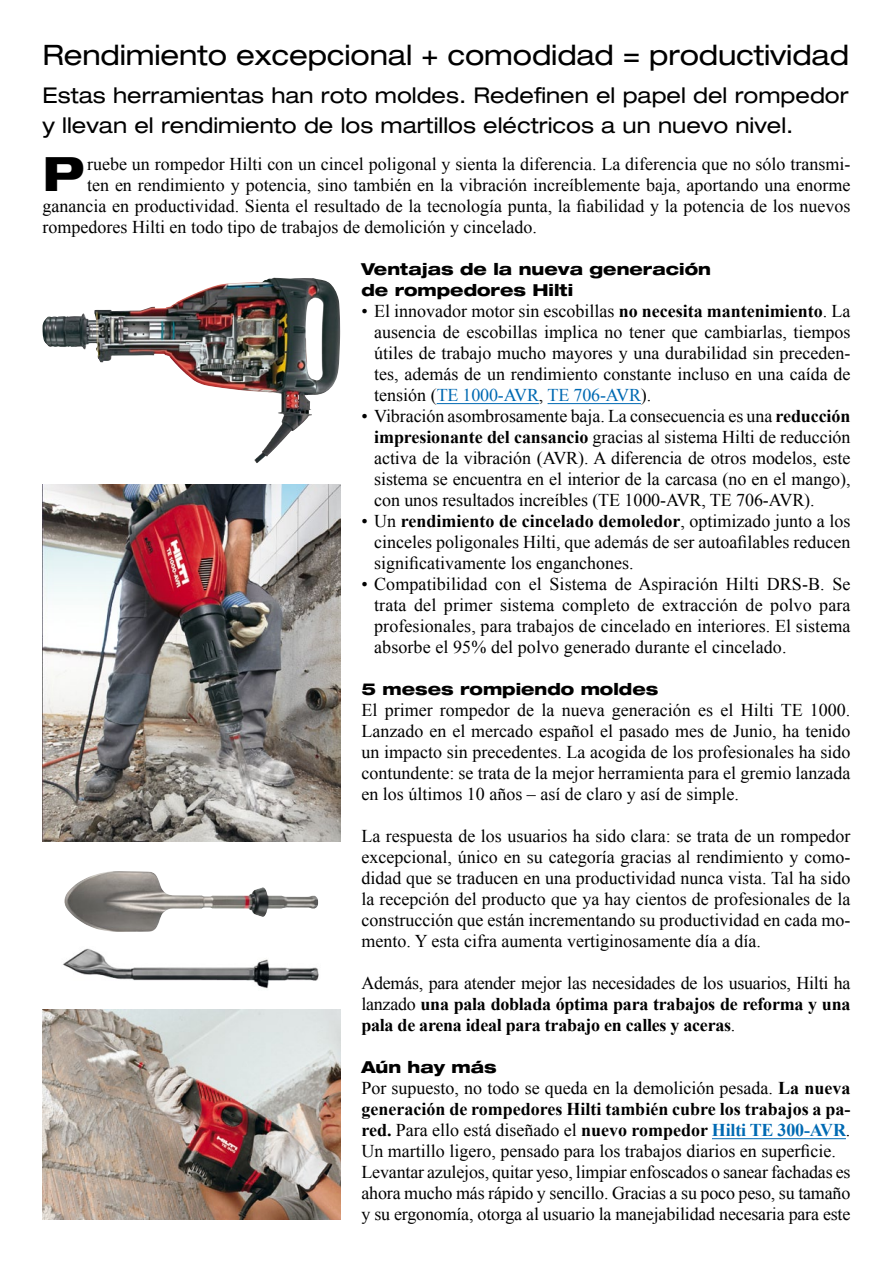
<style>
.page{position:relative;width:893px;height:1263px;background:#fff}
.page>*{position:absolute;margin:0;border:0;box-sizing:border-box;transform-origin:0 0}
._01_TEX_capitular{font:800 expanded 47.4px "Helvetica Neue LT Pro";color:#000}
.Subtitulo{font:expanded 28.2px "Helvetica Neue LT Pro";letter-spacing:-.005em;color:#000}
._01_Entradilla_2{font:expanded 21.75px/30px "Helvetica Neue LT Pro";color:#000}
._00_TEX_generico{font:18px/21px "Times New Roman";color:#000;text-align:justify}
._00_TEX_gener_TAB{font:18px/21px "Times New Roman";color:#000;text-align:justify}
._01_TEX_capitular-2{font:18px "Times New Roman";color:#000}
._00_TEX_generico-2{font:700 18px/21px "Times New Roman";letter-spacing:-.015em;color:#000;text-align:justify}
._02_TEX_ladillo{font:800 expanded 16.5px/21px "Helvetica Neue LT Pro";color:#000}
.s1{font-weight:700}
.s2{color:#006ab3}
.s3{font-weight:400}
.s4{font-weight:700;color:#006ab3}
</style>
<div class="page">
<hr style="left:437px;top:403px;width:102px;height:1px;background:#006ab3">
<hr style="left:548px;top:403px;width:93px;height:1px;background:#006ab3">
<hr style="left:712px;top:1138px;width:134px;height:1px;background:#006ab3">
<img style="left:43px;top:279px;width:229px;height:84px">
<img style="left:64px;top:871px;width:254px;height:61px">
<img style="left:63px;top:948px;width:256px;height:41px">
<img style="left:43px;top:1010px;width:297px;height:210px">
<img style="left:43px;top:485px;width:297px;height:357px">
<p class="Subtitulo" style="left:43px;top:39px;width:808px">Rendimiento excepcional + comodidad = productividad</p>
<p class="_01_Entradilla_2" style="left:43px;top:81px;width:808px">Estas herramientas han roto moldes. Redefinen el papel del rompedor y llevan el rendimiento de los martillos eléctricos a un nuevo nivel.</p>
<p class="_01_TEX_capitular" style="left:43px;top:143px;width:44px">P</p>
<p class="_01_TEX_capitular-2" style="left:87px;top:151px;width:765px">ruebe un rompedor Hilti con un cincel poligonal y sienta la diferencia. La diferencia que no sólo transmi-</p>
<p class="_01_TEX_capitular-2" style="left:87px;top:172px;width:765px">ten en rendimiento y potencia, sino también en la vibración increíblemente baja, aportando una enorme</p>
<p class="_01_TEX_capitular-2" style="left:43px;top:193px;width:809px">ganancia en productividad. Sienta el resultado de la tecnología punta, la fiabilidad y la potencia de los nuevos</p>
<p class="_01_TEX_capitular-2" style="left:43px;top:214px;width:496px">rompedores Hilti en todo tipo de trabajos de demolición y cincelado.</p>
<p class="_02_TEX_ladillo" style="left:361px;top:258px;width:351px">Ventajas de la nueva generación de rompedores Hilti</p>
<p class="_00_TEX_gener_TAB" style="left:374px;top:300px;width:478px;text-indent:-13px">• El innovador motor sin escobillas <span class="s1">no necesita mantenimiento</span>. La ausencia de escobillas implica no tener que cambiarlas, tiempos útiles de trabajo mucho mayores y una durabilidad sin preceden&shy;tes, además de un rendimiento constante incluso en una caída de tensión (<span class="s2">TE 1000-AVR</span>, <span class="s2">TE 706-AVR</span>).</p>
<p class="_00_TEX_gener_TAB" style="left:374px;top:405px;width:478px;text-indent:-13px">• Vibración asombrosamente baja. La consecuencia es una <span class="s1">reducción impresionante del cansancio</span> gracias al sistema Hilti de reducción activa de la vibración (AVR). A diferencia de otros modelos, este sistema se encuentra en el interior de la carcasa (no en el mango), con unos resultados increíbles (TE 1000-AVR, TE 706-AVR).</p>
<p class="_00_TEX_gener_TAB" style="left:374px;top:510px;width:478px;text-indent:-13px">• Un <span class="s1">rendimiento de cincelado demoledor</span>, optimizado junto a los cinceles poligonales Hilti, que además de ser autoafilables reducen significativamente los enganchones.</p>
<p class="_00_TEX_gener_TAB" style="left:374px;top:573px;width:478px;text-indent:-13px">• Compatibilidad con el Sistema de Aspiración Hilti DRS-B. Se trata del primer sistema completo de extracción de polvo para profesionales, para trabajos de cincelado en interiores. El sistema absorbe el 95% del polvo generado durante el cincelado.</p>
<p class="_02_TEX_ladillo" style="left:361px;top:678px;width:298px">5 meses rompiendo moldes</p>
<p class="_00_TEX_generico" style="left:361px;top:699px;width:490px">El primer rompedor de la nueva generación es el Hilti TE 1000.<br>Lanzado en el mercado español el pasado mes de Junio, ha tenido un impacto sin precedentes. La acogida de los profesionales ha sido contundente: se trata de la mejor herramienta para el gremio lanzada en los últimos 10 años – así de claro y así de simple.</p>
<p class="_00_TEX_generico" style="left:361px;top:825px;width:490px">La respuesta de los usuarios ha sido clara: se trata de un rompedor excepcional, único en su categoría gracias al rendimiento y como&shy;didad que se traducen en una productividad nunca vista. Tal ha sido la recepción del producto que ya hay cientos de profesionales de la construcción que están incrementando su productividad en cada mo&shy;mento. Y esta cifra aumenta vertiginosamente día a día.</p>
<p class="_00_TEX_generico-2" style="left:361px;top:972px;width:491px"><span class="s3">Además, para atender mejor las necesidades de los usuarios, Hilti ha lanzado</span> una pala doblada óptima para trabajos de reforma y una pala de arena ideal para trabajo en calles y aceras<span class="s3">.</span></p>
<p class="_02_TEX_ladillo" style="left:361px;top:1056px;width:137px">Aún hay más</p>
<p class="_00_TEX_generico" style="left:361px;top:1077px;width:490px">Por supuesto, no todo se queda en la demolición pesada. <span class="s1">La nueva generación de rompedores Hilti también cubre los trabajos a pa&shy;red.</span> Para ello está diseñado el <span class="s1">nuevo rompedor</span> <span class="s4">Hilti TE 300-AVR</span>.<br>Un martillo ligero, pensado para los trabajos diarios en superficie.</p>
<p class="_00_TEX_generico" style="left:361px;top:1161px;width:491px">Levantar azulejos, quitar yeso, limpiar enfoscados o sanear fachadas es ahora mucho más rápido y sencillo. Gracias a su poco peso, su tamaño y su ergonomía, otorga al usuario la manejabilidad necesaria para este</p>
</div>
